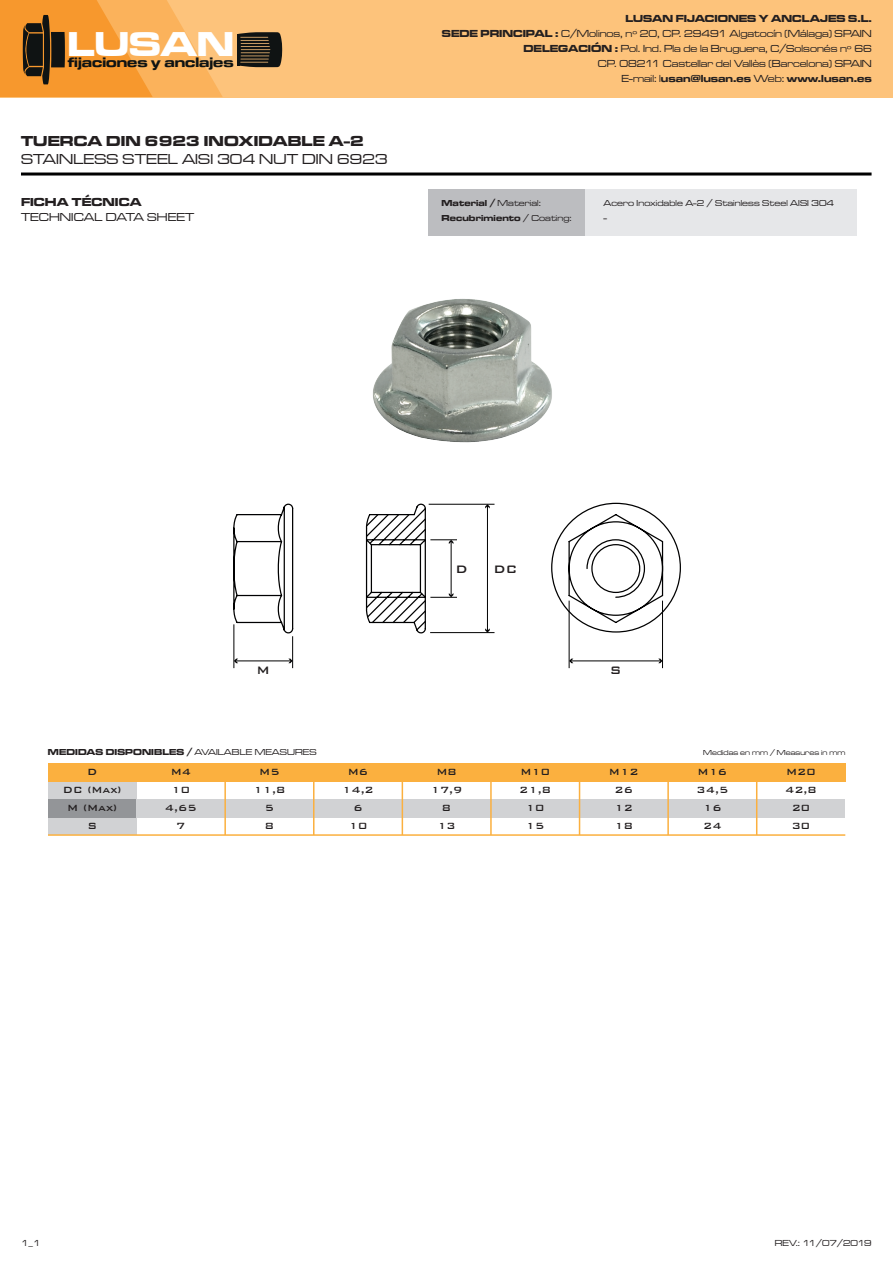
<style>
.page{position:relative;width:893px;height:1263px;background:#fff}
.page>*{position:absolute;margin:0;border:0;box-sizing:border-box;transform-origin:0 0}
.t1{font:35.55px "Microgramma D Bold Exte";color:#fff}
.t2{font:500 expanded 15px "Microgramma DOT";letter-spacing:.01em;color:#231f20}
.t3{font:700 expanded 15px "Microgramma DOT";letter-spacing:.01em;color:#231f20}
.t4{font:500 14.4px "Bank Gothic BT";color:#231f20}
.t5{font:14.25px "Microgramma D Bold Exte";color:#0f1313}
.t6{font:500 12px/18px "Bank Gothic BT";color:#231f20;text-align:center}
.t7{font:500 expanded 12px "Microgramma DOT";letter-spacing:.01em;color:#231f20}
.t8{font:700 expanded 12px "Microgramma DOT";letter-spacing:.01em;color:#231f20}
.t9{font:10.5px/15px "Microgramma D Medi Exte";color:#231f20;text-align:right}
.t10{font:10.5px "Microgramma D Bold Exte";color:#231f20}
.t11{font:700 expanded 9px "Microgramma DOT";letter-spacing:.01em;color:#231f20}
.t12{font:500 expanded 9px "Microgramma DOT";letter-spacing:.01em;color:#231f20}
.t13{font:9px "Microgramma D Medi Exte";letter-spacing:-.01em;color:#231f20}
.t14{font:500 expanded 7.5px "Microgramma DOT";letter-spacing:.01em;color:#231f20}
.s1{font-family:"Microgramma D Bold Exte"}
.s2{font-family:"Microgramma D Medi Exte"}
.s3{font-weight:500}
</style>
<div class="page">
<hr style="left:21px;top:173px;width:851px;height:3px;background:#000001">
<div style="left:0;top:0;width:893px;height:97px;background:#fdc37b"></div>
<svg style="left:237px;top:32px;width:45px;height:35px"></svg>
<hr style="left:237px;top:34px;width:3px;height:31px;background:#0f1313">
<svg style="left:0;top:0;width:223px;height:97px;background:#e59a43"></svg>
<div style="left:48px;top:763px;width:89px;height:72px;background:#d1d2d4"></div>
<div style="left:48px;top:799px;width:89px;height:18px;background:#939598"></div>
<div style="left:48px;top:763px;width:797px;height:18px;background:#fbb03f"></div>
<div style="left:137px;top:799px;width:708px;height:18px;background:#d1d2d4"></div>
<hr style="left:48px;top:834px;width:797px;height:2px;background:#fbb03f">
<hr style="left:313px;top:763px;width:1px;height:72px;background:#fbb03f">
<hr style="left:224px;top:763px;width:2px;height:72px;background:#fbb03f">
<hr style="left:402px;top:763px;width:1px;height:72px;background:#fbb03f">
<hr style="left:490px;top:763px;width:2px;height:72px;background:#fbb03f">
<hr style="left:579px;top:763px;width:1px;height:72px;background:#fbb03f">
<hr style="left:667px;top:763px;width:2px;height:72px;background:#fbb03f">
<hr style="left:756px;top:763px;width:1px;height:72px;background:#fbb03f">
<svg style="left:233px;top:502px;width:448px;height:131px"></svg>
<hr style="left:233px;top:624px;width:1px;height:44px;background:#000001">
<hr style="left:292px;top:636px;width:1px;height:32px;background:#000001">
<hr style="left:235px;top:660px;width:56px;height:1px;background:#000001">
<svg style="left:234px;top:659px;width:4px;height:4px"></svg>
<svg style="left:288px;top:659px;width:5px;height:4px"></svg>
<svg style="left:365px;top:504px;width:281px;height:129px"></svg>
<hr style="left:569px;top:601px;width:1px;height:67px;background:#000001">
<hr style="left:662px;top:601px;width:1px;height:67px;background:#000001">
<hr style="left:571px;top:660px;width:90px;height:1px;background:#000001">
<svg style="left:569px;top:659px;width:4px;height:4px"></svg>
<svg style="left:658px;top:659px;width:4px;height:4px"></svg>
<img style="left:373px;top:298px;width:179px;height:145px">
<div style="left:429px;top:189px;width:428px;height:46px;background:#e6e7e9"></div>
<div style="left:429px;top:189px;width:156px;height:46px;background:#bcbdc0"></div>
<h1 class="t1" style="left:67px;top:20px;width:168px">LUSAN</h1>
<h3 class="t5" style="left:68px;top:53px;width:167px">fijaciones y anclajes</h3>
<h2 class="t3" style="left:21px;top:131px;width:344px">TUERCA DIN 6923 INOXIDABLE A-2</h2>
<h2 class="t2" style="left:21px;top:150px;width:368px">STAINLESS STEEL AISI 304 NUT DIN 6923</h2>
<p class="t8" style="left:21px;top:194px;width:122px">FICHA TÉCNICA</p>
<p class="t7" style="left:21px;top:209px;width:175px">TECHNICAL DATA SHEET</p>
<p class="t10" style="left:625px;top:11px;width:248px">LUSAN FIJACIONES Y ANCLAJES S.L.</p>
<p class="t9" style="left:442px;top:25px;width:431px"><span class="s1">SEDE PRINCIPAL :</span> C/Molinos, nº 20, CP. 29491 Algatocín (Málaga) SPAIN<br><span class="s1">DELEGACIÓN :</span> Pol. Ind. Pla de la Bruguera, C/Solsonés nº 66<br>CP. 08211 Castellar del Vallès (Barcelona) SPAIN</p>
<p class="t10" style="left:621px;top:71px;width:252px"><span class="s2">E-mail: l</span>usan@lusan.es <span class="s2">Web:</span> www.lusan.es</p>
<p class="t11" style="left:441px;top:197px;width:101px">Material / <span class="s3">Material:</span></p>
<p class="t12" style="left:603px;top:198px;width:232px">Acero Inoxidable A-2 / Stainless Steel AISI 304</p>
<p class="t11" style="left:441px;top:212px;width:132px">Recubrimiento <span class="s3">/ Coating:</span></p>
<p class="t12" style="left:604px;top:213px;width:5px">-</p>
<h3 class="t4" style="left:455px;top:561px;width:14px">D</h3>
<h3 class="t4" style="left:493px;top:561px;width:25px">DC</h3>
<h3 class="t4" style="left:257px;top:662px;width:15px">M</h3>
<h3 class="t4" style="left:610px;top:662px;width:13px">S</h3>
<p class="t11" style="left:48px;top:745px;width:270px">MEDIDAS DISPONIBLES / <span class="s3">AVAILABLE MEASURES</span></p>
<p class="t6" style="left:63px;top:763px;width:60px">D<br>DC (Max)<br>M (Max)<br>S</p>
<p class="t6" style="left:165px;top:763px;width:33px">M4<br>10<br>4,65<br>7</p>
<p class="t6" style="left:254px;top:763px;width:33px">M5<br>11,8<br>5<br>8</p>
<p class="t6" style="left:342px;top:763px;width:33px">M6<br>14,2<br>6<br>10</p>
<p class="t6" style="left:431px;top:763px;width:33px">M8<br>17,9<br>8<br>13</p>
<p class="t6" style="left:519px;top:763px;width:33px">M10<br>21,8<br>10<br>15</p>
<p class="t6" style="left:609px;top:763px;width:31px">M12<br>26<br>12<br>18</p>
<p class="t6" style="left:696px;top:763px;width:33px">M16<br>34,5<br>16<br>24</p>
<p class="t6" style="left:785px;top:763px;width:33px">M20<br>42,8<br>20<br>30</p>
<p class="t14" style="left:703px;top:747px;width:144px">Medidas en mm / Measures in mm</p>
<p class="t13" style="left:21px;top:1237px;width:21px">1_1</p>
<p class="t13" style="left:775px;top:1237px;width:98px">REV.: 11/07/2019</p>
</div>
